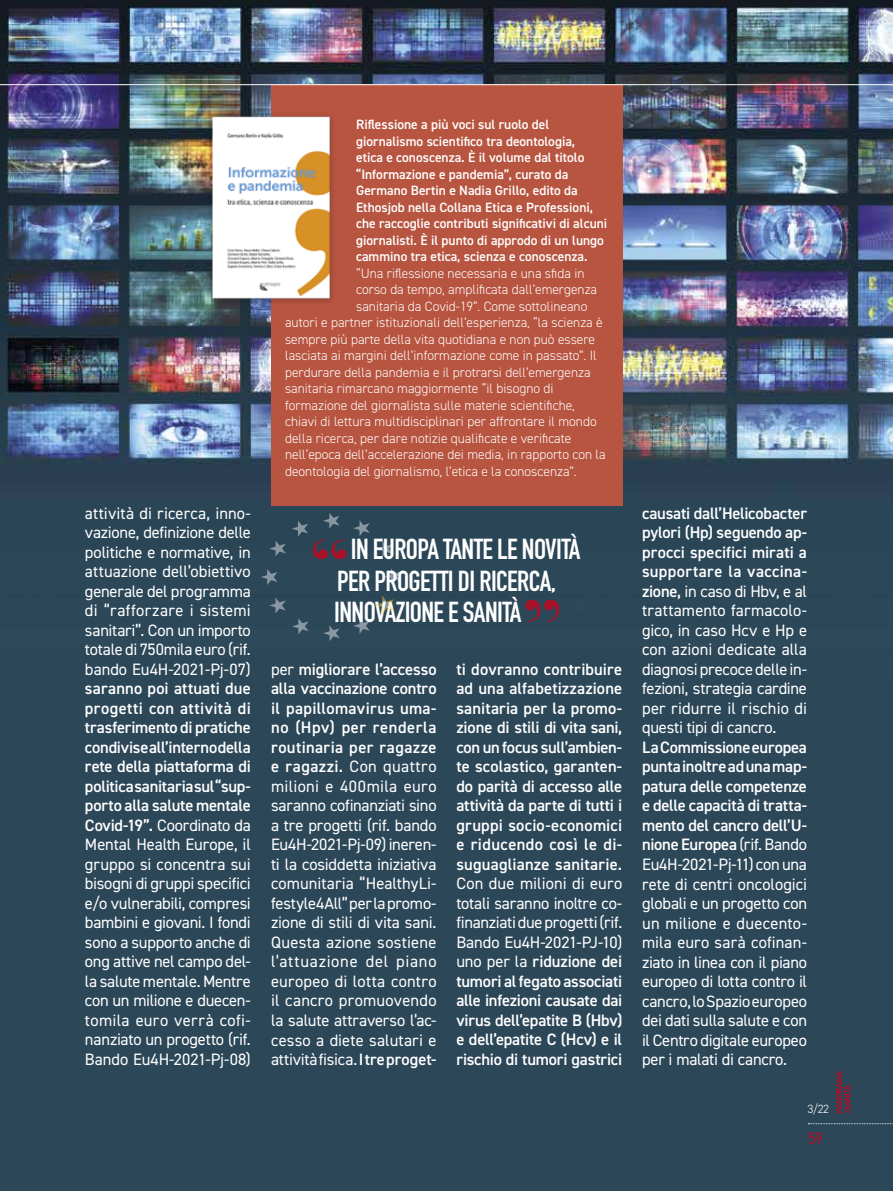
<style>
.page{position:relative;width:893px;height:1191px;background:#fff}
.page>*{position:absolute;margin:0;border:0;box-sizing:border-box;transform-origin:0 0}
.t1{font:700 28.5px/31.5px "DIN Condensed";letter-spacing:-.02em;color:#fff}
.t2{font:16.5px/19.5px "DIN2014";letter-spacing:-.01em;color:#fff;text-align:justify}
.t3{font:600 16.5px/19.5px "DIN2014";color:#fff;text-align:justify}
.t4{font:16.5px "DIN2014";color:#a9132a}
.t5{font:300 13.5px "DIN2014";color:#fff}
.t6{font:600 13.5px/16.5px "DIN2014";color:#fff}
.t7{font:300 12px "DIN2014";color:#fff}
.s1{font-weight:600}
.s2{font-weight:400}
</style>
<div class="page">
<img style="left:0;top:0;width:893px;height:1191px">
<div style="left:271px;top:84px;width:351px;height:422px;background:#b85541"></div>
<img style="left:203px;top:109px;width:130px;height:196px">
<hr style="left:0;top:84px;width:893px;height:1px;background:#fff">
<svg style="left:525px;top:599px;width:34px;height:23px"></svg>
<svg style="left:808px;top:1123px;width:85px;height:1px"></svg>
<svg style="left:836px;top:1071px;width:14px;height:41px"></svg>
<svg style="left:261px;top:569px;width:16px;height:16px"></svg>
<svg style="left:269px;top:597px;width:17px;height:16px"></svg>
<svg style="left:292px;top:618px;width:17px;height:16px"></svg>
<svg style="left:269px;top:540px;width:17px;height:16px"></svg>
<svg style="left:292px;top:513px;width:55px;height:46px"></svg>
<svg style="left:353px;top:520px;width:17px;height:16px"></svg>
<svg style="left:385px;top:568px;width:16px;height:16px"></svg>
<svg style="left:376px;top:597px;width:17px;height:16px"></svg>
<svg style="left:376px;top:541px;width:17px;height:16px"></svg>
<svg style="left:323px;top:625px;width:17px;height:16px"></svg>
<svg style="left:353px;top:618px;width:17px;height:16px"></svg>
<p class="t2" style="left:85px;top:503px;width:167px">attività di ricerca, inno&shy;vazione, definizione delle politiche e normative, in attuazione dell’obiettivo generale del programma di “rafforzare i sistemi sanitari”. Con un importo totale di 750mila euro (rif. bando Eu4H-2021-Pj-07)</p>
<p class="t2" style="left:85px;top:678px;width:167px"><span class="s1">saranno poi attuati due progetti con attività di trasferimento di pratiche condivise all’interno della rete della piattaforma di politica sanitaria sul “sup&shy;porto alla salute mentale Covid-19”.</span> Coordinato da Mental Health Europe, il gruppo si concentra sui bisogni di gruppi specifici e/o vulnerabili, compresi bambini e giovani. I fondi sono a supporto anche di ong attive nel campo del&shy;la salute mentale. Mentre con un milione e duecen&shy;tomila euro verrà cofi&shy;nanziato un progetto (rif.<br>Bando Eu4H-2021-Pj-08)</p>
<p class="t6" style="left:356px;top:116px;width:253px">Riflessione a più voci sul ruolo del giornalismo scientifico tra deontologia,<br>etica e conoscenza. È il volume dal titolo “Informazione e pandemia”, curato da Germano Bertin e Nadia Grillo, edito da Ethosjob nella Collana Etica e Professioni, che raccoglie contributi significativi di alcuni giornalisti. È il punto di approdo di un lungo cammino tra etica, scienza e conoscenza.</p>
<p class="t5" style="left:356px;top:265px;width:230px">“Una riflessione necessaria e una sfida in</p>
<p class="t5" style="left:356px;top:281px;width:243px">corso da tempo, amplificata dall’emergenza</p>
<p class="t5" style="left:356px;top:298px;width:233px">sanitaria da Covid-19”. Come sottolineano</p>
<p class="t5" style="left:285px;top:314px;width:319px">autori e partner istituzionali dell’esperienza, “la scienza è</p>
<p class="t5" style="left:285px;top:331px;width:312px">sempre più parte della vita quotidiana e non può essere</p>
<p class="t5" style="left:285px;top:347px;width:313px">lasciata ai margini dell’informazione come in passato”. Il</p>
<p class="t5" style="left:285px;top:364px;width:307px">perdurare della pandemia e il protrarsi dell’emergenza</p>
<p class="t5" style="left:285px;top:380px;width:270px">sanitaria rimarcano maggiormente “il bisogno di</p>
<p class="t5" style="left:285px;top:397px;width:291px">formazione del giornalista sulle materie scientifiche,</p>
<p class="t5" style="left:285px;top:413px;width:313px">chiavi di lettura multidisciplinari per affrontare il mondo</p>
<p class="t5" style="left:285px;top:430px;width:288px">della ricerca, per dare notizie qualificate e verificate</p>
<p class="t5" style="left:285px;top:446px;width:322px">nell’epoca dell’accelerazione dei media, in rapporto con la</p>
<p class="t5" style="left:285px;top:463px;width:293px">deontologia del giornalismo, l’etica e la conoscenza”.</p>
<h1 class="t1" style="left:334px;top:533px;width:248px;text-indent:17px">IN EUROPA TANTE LE NOVITÀ<br>PER PROGETTI DI RICERCA,<br>INNOVAZIONE E SANITÀ</h1>
<p class="t2" style="left:271px;top:659px;width:167px">per <span class="s1">migliorare l’accesso alla vaccinazione contro il papillomavirus uma&shy;no (Hpv) per renderla routinaria per ragazze e ragazzi.</span> Con quattro milioni e 400mila euro saranno cofinanziati sino a tre progetti (rif. bando Eu4H-2021-Pj-09) ineren&shy;ti la cosiddetta iniziativa comunitaria “HealthyLi&shy;festyle4All” per la promo&shy;zione di stili di vita sani.<br>Questa azione sostiene l’attuazione del piano europeo di lotta contro il cancro promuovendo la salute attraverso l’ac&shy;cesso a diete salutari e attività fisica. <span class="s1">I tre proget-</span></p>
<p class="t3" style="left:456px;top:659px;width:167px">ti dovranno contribuire ad una alfabetizzazione sanitaria per la promo&shy;zione di stili di vita sani, con un focus sull’ambien&shy;te scolastico, garanten&shy;do parità di accesso alle attività da parte di tutti i gruppi socio-economici e riducendo così le di&shy;suguaglianze sanitarie.</p>
<p class="t3" style="left:456px;top:873px;width:167px"><span class="s2">Con due milioni di euro totali saranno inoltre co&shy;finanziati due progetti (rif.<br>Bando Eu4H-2021-PJ-10) uno per la</span> riduzione dei tumori al fegato associati alle infezioni causate dai virus dell’epatite B (Hbv) e dell’epatite C (Hcv) e il rischio di tumori gastrici</p>
<p class="t2" style="left:642px;top:503px;width:166px"><span class="s1">causati dall’Helicobacter pylori (Hp) seguendo ap&shy;procci specifici mirati a supportare la vaccina&shy;zione,</span> in caso di Hbv, e al trattamento farmacolo&shy;gico, in caso Hcv e Hp e con azioni dedicate alla diagnosi precoce delle in&shy;fezioni, strategia cardine per ridurre il rischio di questi tipi di cancro.</p>
<p class="t2" style="left:642px;top:737px;width:166px"><span class="s1">La Commissione europea punta inoltre ad una map&shy;patura delle competenze e delle capacità di tratta&shy;mento del cancro dell’U&shy;nione Europea</span> (rif. Bando Eu4H-2021-Pj-11) con una rete di centri oncologici globali e un progetto con un milione e duecento&shy;mila euro sarà cofinan&shy;ziato in linea con il piano europeo di lotta contro il cancro, lo Spazio europeo dei dati sulla salute e con il Centro digitale europeo per i malati di cancro.</p>
<p class="t7" style="left:807px;top:1101px;width:23px">3/22</p>
<p class="t4" style="left:808px;top:1128px;width:17px">59</p>
</div>
